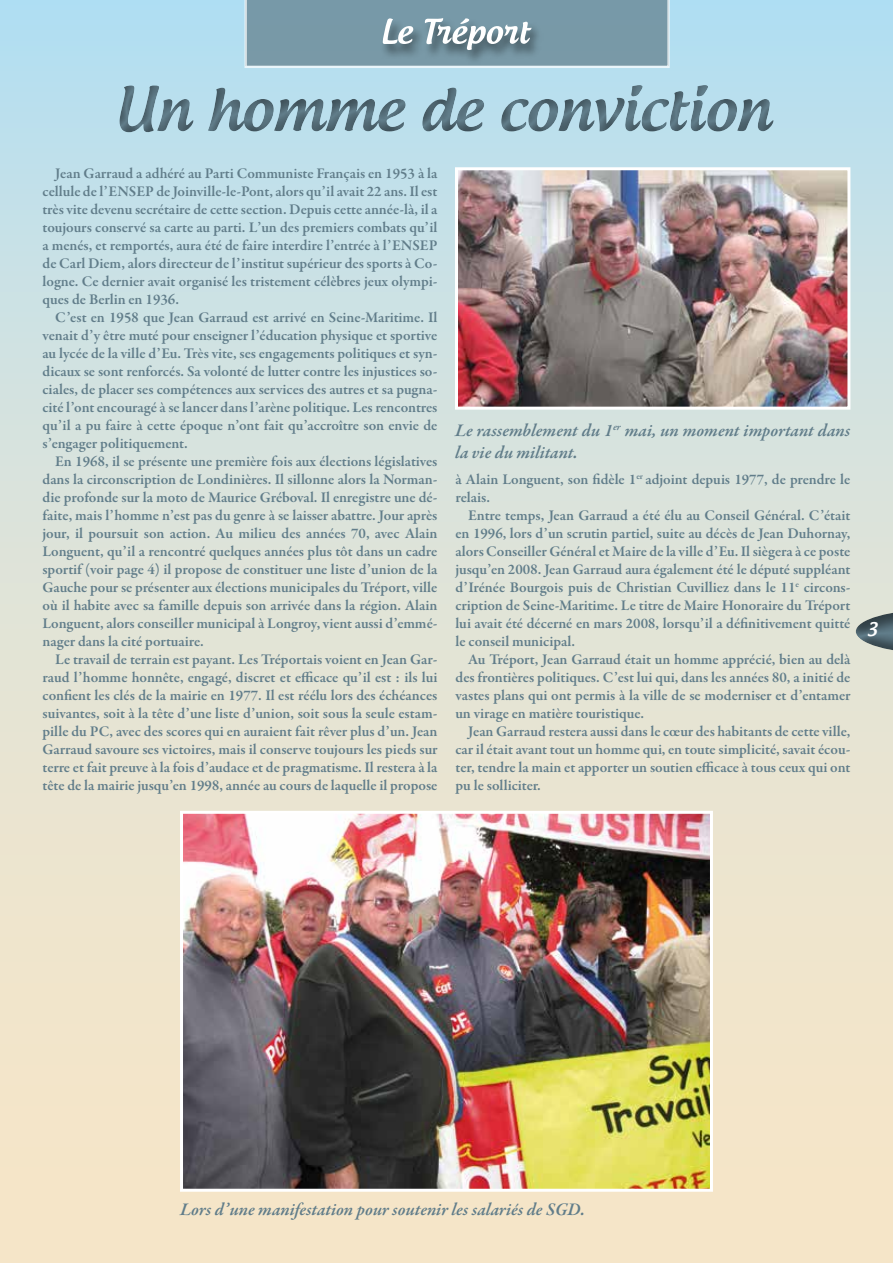
<style>
.page{position:relative;width:893px;height:1263px;background:#fff}
.page>*{position:absolute;margin:0;border:0;box-sizing:border-box;transform-origin:0 0}
.t1{font:italic 600 18px/21.6px "Garamond Premr Pro";color:#617d8a}
.t2{font:500 18px "Androgyne";color:#fff}
.t3{font:600 15px/18px "Garamond Premr Pro";letter-spacing:-.005em;color:#617d8a;text-align:justify}
</style>
<div class="page">
<div style="left:0;top:0;width:893px;height:1263px;background:linear-gradient(to bottom,#bae0ef,#ffe6c2)"></div>
<div style="left:854px;top:609px;width:39px;height:46px;background:#000;opacity:.5"></div>
<svg style="left:244px;top:0;width:426px;height:68px;background:#809eab"></svg>
<img style="left:459px;top:171px;width:387px;height:235px">
<div style="left:455px;top:167px;width:395px;height:243px;border:3px solid #fff"></div>
<img style="left:184px;top:815px;width:525px;height:373px">
<div style="left:180px;top:811px;width:533px;height:381px;border:3px solid #fff"></div>
<div style="left:104px;top:71px;width:684px;height:80px;background:#000;opacity:.5"></div>
<p class="t3" style="left:43px;top:165px;width:397px;text-indent:13px">Jean Garraud a adhéré au Parti Communiste Français en 1953 à la cellule de l’ENSEP de Joinville-le-Pont, alors qu’il avait 22 ans. Il est très vite devenu secrétaire de cette section. Depuis cette année-là, il a toujours conservé sa carte au parti. L’un des premiers combats qu’il a menés, et remportés, aura été de faire interdire l’entrée à l’ENSEP de Carl Diem, alors directeur de l’institut supérieur des sports à Co&shy;logne. Ce dernier avait organisé les tristement célèbres jeux olympi&shy;ques de Berlin en 1936.</p>
<p class="t3" style="left:43px;top:309px;width:396px;text-indent:13px">C’est en 1958 que Jean Garraud est arrivé en Seine-Maritime. Il venait d’y être muté pour enseigner l’éducation physique et sportive au lycée de la ville d’Eu. Très vite, ses engagements politiques et syn&shy;dicaux se sont renforcés. Sa volonté de lutter contre les injustices so&shy;ciales, de placer ses compétences aux services des autres et sa pugna&shy;cité l’ont encouragé à se lancer dans l’arène politique. Les rencontres qu’il a pu faire à cette époque n’ont fait qu’accroître son envie de s’engager politiquement.</p>
<p class="t3" style="left:43px;top:453px;width:396px;text-indent:13px">En 1968, il se présente une première fois aux élections législatives dans la circonscription de Londinières. Il sillonne alors la Norman&shy;die profonde sur la moto de Maurice Gréboval. Il enregistre une dé&shy;faite, mais l’homme n’est pas du genre à se laisser abattre. Jour après jour, il poursuit son action. Au milieu des années 70, avec Alain Longuent, qu’il a rencontré quelques années plus tôt dans un cadre sportif (voir page 4) il propose de constituer une liste d’union de la Gauche pour se présenter aux élections municipales du Tréport, ville où il habite avec sa famille depuis son arrivée dans la région. Alain Longuent, alors conseiller municipal à Longroy, vient aussi d’emmé&shy;nager dans la cité portuaire.</p>
<p class="t3" style="left:43px;top:651px;width:396px;text-indent:13px">Le travail de terrain est payant. Les Tréportais voient en Jean Gar&shy;raud l’homme honnête, engagé, discret et efficace qu’il est : ils lui confient les clés de la mairie en 1977. Il est réélu lors des échéances suivantes, soit à la tête d’une liste d’union, soit sous la seule estam&shy;pille du PC, avec des scores qui en auraient fait rêver plus d’un. Jean Garraud savoure ses victoires, mais il conserve toujours les pieds sur terre et fait preuve à la fois d’audace et de pragmatisme. Il restera à la tête de la mairie jusqu’en 1998, année au cours de laquelle il propose</p>
<p class="t1" style="left:455px;top:421px;width:397px">Le rassemblement du 1<sup>er</sup> mai, un moment important dans la vie du militant.</p>
<p class="t3" style="left:455px;top:470px;width:396px">à Alain Longuent, son fidèle 1<sup>er</sup> adjoint depuis 1977, de prendre le relais.</p>
<p class="t3" style="left:455px;top:506px;width:396px;text-indent:13px">Entre temps, Jean Garraud a été élu au Conseil Général. C’était en 1996, lors d’un scrutin partiel, suite au décès de Jean Duhornay, alors Conseiller Général et Maire de la ville d’Eu. Il siègera à ce poste jusqu’en 2008. Jean Garraud aura également été le député suppléant d’Irénée Bourgois puis de Christian Cuvilliez dans le 11<sup>e</sup> circons&shy;cription de Seine-Maritime. Le titre de Maire Honoraire du Tréport lui avait été décerné en mars 2008, lorsqu’il a définitivement quitté le conseil municipal.</p>
<p class="t3" style="left:455px;top:650px;width:396px;text-indent:13px">Au Tréport, Jean Garraud était un homme apprécié, bien au delà des frontières politiques. C’est lui qui, dans les années 80, a initié de vastes plans qui ont permis à la ville de se moderniser et d’entamer un virage en matière touristique.</p>
<p class="t3" style="left:455px;top:722px;width:396px;text-indent:13px">Jean Garraud restera aussi dans le cœur des habitants de cette ville, car il était avant tout un homme qui, en toute simplicité, savait écou&shy;ter, tendre la main et apporter un soutien efficace à tous ceux qui ont pu le solliciter.</p>
<p class="t2" style="left:867px;top:618px;width:12px">3</p>
<p class="t1" style="left:180px;top:1200px;width:407px">Lors d’une manifestation pour soutenir les salariés de SGD.</p>
</div>
